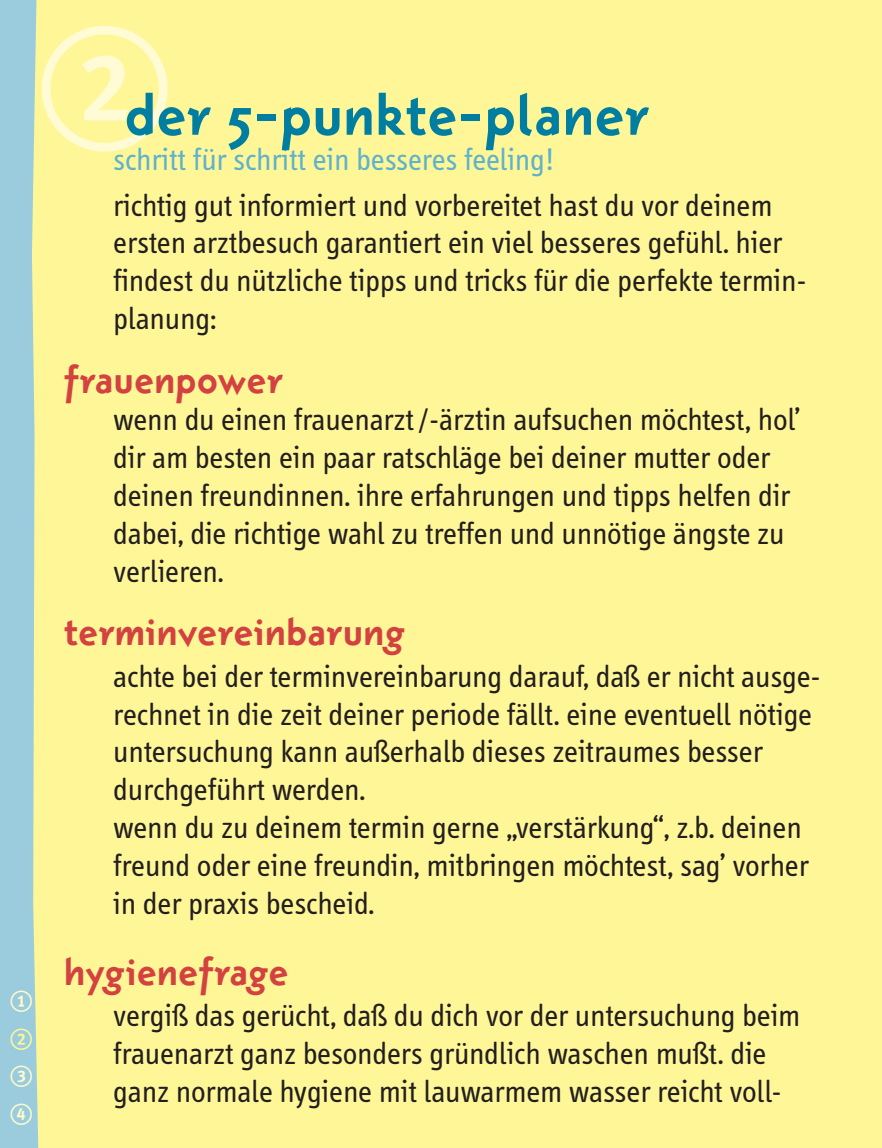
<style>
.page{position:relative;width:882px;height:1148px;background:#fff797}
.page>*{position:absolute;margin:0;border:0;box-sizing:border-box;transform-origin:0 0}
.t1{font:700 63px "Instanter";color:#007ea1}
.t2{font:700 42px "Instanter";color:#d34140}
.t3{font:31.5px/37.8px "Info";color:#231f1f}
.t4{font:31.5px "Info";color:#60b2cb}
</style>
<div class="page">
<svg style="left:0;top:0;width:39px;height:1148px;background:#a7d1d4"></svg>
<svg style="left:11px;top:990px;width:21px;height:22px"></svg>
<svg style="left:11px;top:1028px;width:21px;height:21px"></svg>
<svg style="left:11px;top:1066px;width:21px;height:59px"></svg>
<h1 class="t1" style="left:124px;top:90px;width:526px">der 5-punkte-planer</h1>
<p class="t4" style="left:113px;top:148px;width:443px">schritt für schritt ein besseres feeling!</p>
<p class="t3" style="left:113px;top:189px;width:695px">richtig gut informiert und vorbereitet hast du vor deinem ersten arztbesuch garantiert ein viel besseres gefühl. hier findest du nützliche tipps und tricks für die perfekte termin&shy;planung:</p>
<h2 class="t2" style="left:64px;top:363px;width:220px">frauenpower</h2>
<p class="t3" style="left:113px;top:404px;width:689px">wenn du einen frauenarzt /-ärztin aufsuchen möchtest, hol’ dir am besten ein paar ratschläge bei deiner mutter oder deinen freundinnen. ihre erfahrungen und tipps helfen dir dabei, die richtige wahl zu treffen und unnötige ängste zu verlieren.</p>
<h2 class="t2" style="left:64px;top:615px;width:343px">terminvereinbarung</h2>
<p class="t3" style="left:113px;top:660px;width:709px">achte bei der terminvereinbarung darauf, daß er nicht ausge&shy;rechnet in die zeit deiner periode fällt. eine eventuell nötige untersuchung kann außerhalb dieses zeitraumes besser durchgeführt werden.<br>wenn du zu deinem termin gerne „verstärkung“, z.b. deinen freund oder eine freundin, mitbringen möchtest, sag’ vorher in der praxis bescheid.</p>
<h2 class="t2" style="left:64px;top:955px;width:227px">hygienefrage</h2>
<p class="t3" style="left:113px;top:1000px;width:688px">vergiß das gerücht, daß du dich vor der untersuchung beim frauenarzt ganz besonders gründlich waschen mußt. die ganz normale hygiene mit lauwarmem wasser reicht voll-</p>
</div>
